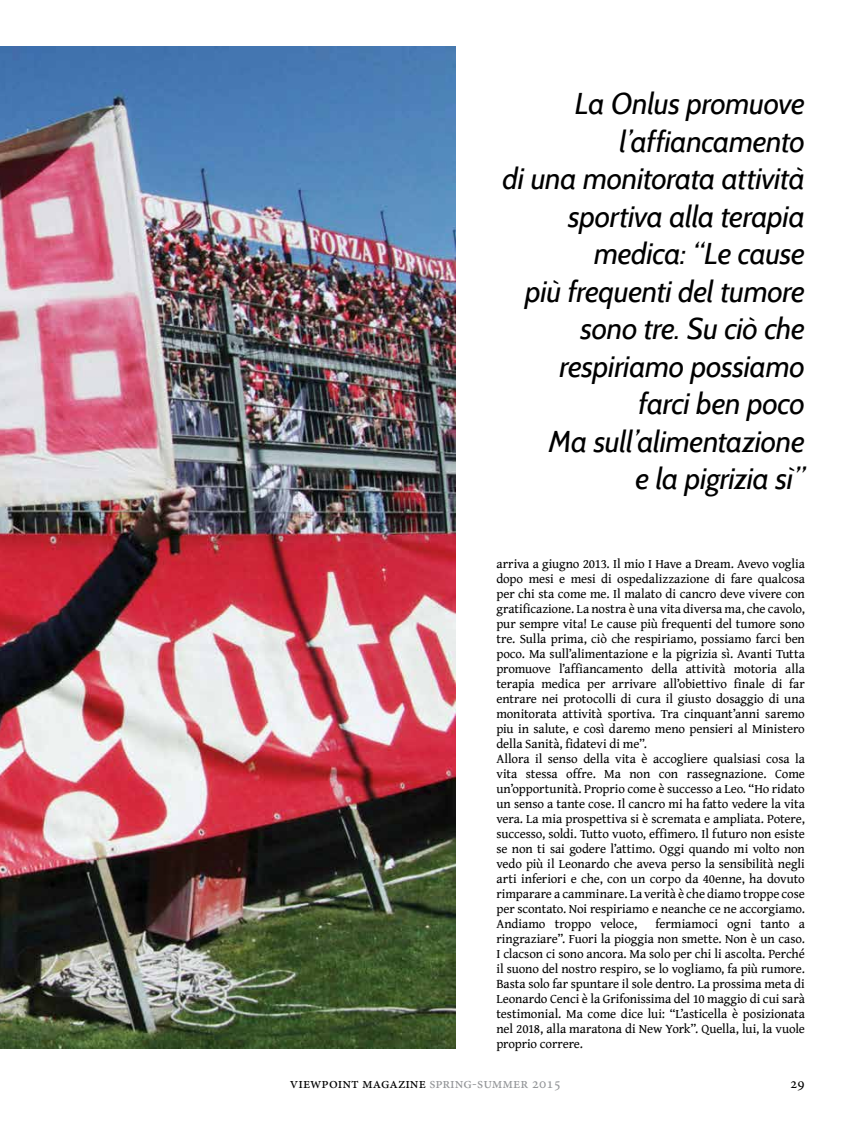
<style>
.page{position:relative;width:851px;height:1134px;background:#fff}
.page>*{position:absolute;margin:0;border:0;box-sizing:border-box;transform-origin:0 0}
.t1{font:italic 30px/37.5px "Cabin";letter-spacing:-.01em;color:#000;text-align:right}
.t2{font:15px "Minion Pro";color:#000}
.t3{font:13.12px/15px "Gentium Book Basic";letter-spacing:-.01em;color:#000}
.s1{color:#939598}
</style>
<div class="page">
<img style="left:0;top:46px;width:455px;height:1003px">
<h1 class="t1" style="left:502px;top:85px;width:304px">La Onlus promuove l’affiancamento<br>di una monitorata attività sportiva alla terapia medica: “Le cause<br>più frequenti del tumore sono tre. Su ciò che respiriamo possiamo farci ben poco<br>Ma sull’alimentazione<br>e la pigrizia sì”</h1>
<p class="t3" style="left:496px;top:556px;width:310px">arriva a giugno 2013. Il mio I Have a Dream. Avevo voglia dopo mesi e mesi di ospedalizzazione di fare qualcosa per chi sta come me. Il malato di cancro deve vivere con gratificazione. La nostra è una vita diversa ma, che cavolo, pur sempre vita! Le cause più frequenti del tumore sono tre. Sulla prima, ciò che respiriamo, possiamo farci ben poco. Ma sull’alimentazione e la pigrizia sì. Avanti Tutta promuove l’affiancamento della attività motoria alla terapia medica per arrivare all’obiettivo finale di far entrare nei protocolli di cura il giusto dosaggio di una monitorata attività sportiva. Tra cinquant’anni saremo piu in salute, e così daremo meno pensieri al Ministero della Sanità, fidatevi di me”.<br>Allora il senso della vita è accogliere qualsiasi cosa la vita stessa offre. Ma non con rassegnazione. Come un’opportunità. Proprio come è successo a Leo. “Ho ridato un senso a tante cose. Il cancro mi ha fatto vedere la vita vera. La mia prospettiva si è scremata e ampliata. Potere, successo, soldi. Tutto vuoto, effimero. Il futuro non esiste se non ti sai godere l’attimo. Oggi quando mi volto non vedo più il Leonardo che aveva perso la sensibilità negli arti inferiori e che, con un corpo da 40enne, ha dovuto rimparare a camminare. La verità è che diamo troppe cose per scontato. Noi respiriamo e neanche ce ne accorgiamo.<br>Andiamo troppo veloce,</p>
<p class="t3" style="left:496px;top:916px;width:310px;text-align:justify;text-indent:159px">fermiamoci ogni tanto a ringraziare”. Fuori la pioggia non smette. Non è un caso.<br>I clacson ci sono ancora. Ma solo per chi li ascolta. Perché il suono del nostro respiro, se lo vogliamo, fa più rumore.<br>Basta solo far spuntare il sole dentro. La prossima meta di Leonardo Cenci è la Grifonissima del 10 maggio di cui sarà testimonial. Ma come dice lui: “L’asticella è posizionata nel 2018, alla maratona di New York”. Quella, lui, la vuole proprio correre.</p>
<p class="t2" style="left:290px;top:1073px;width:272px">viewpoint magazine <span class="s1">spring-summer 2015</span></p>
<p class="t2" style="left:790px;top:1073px;width:16px">29</p>
</div>
